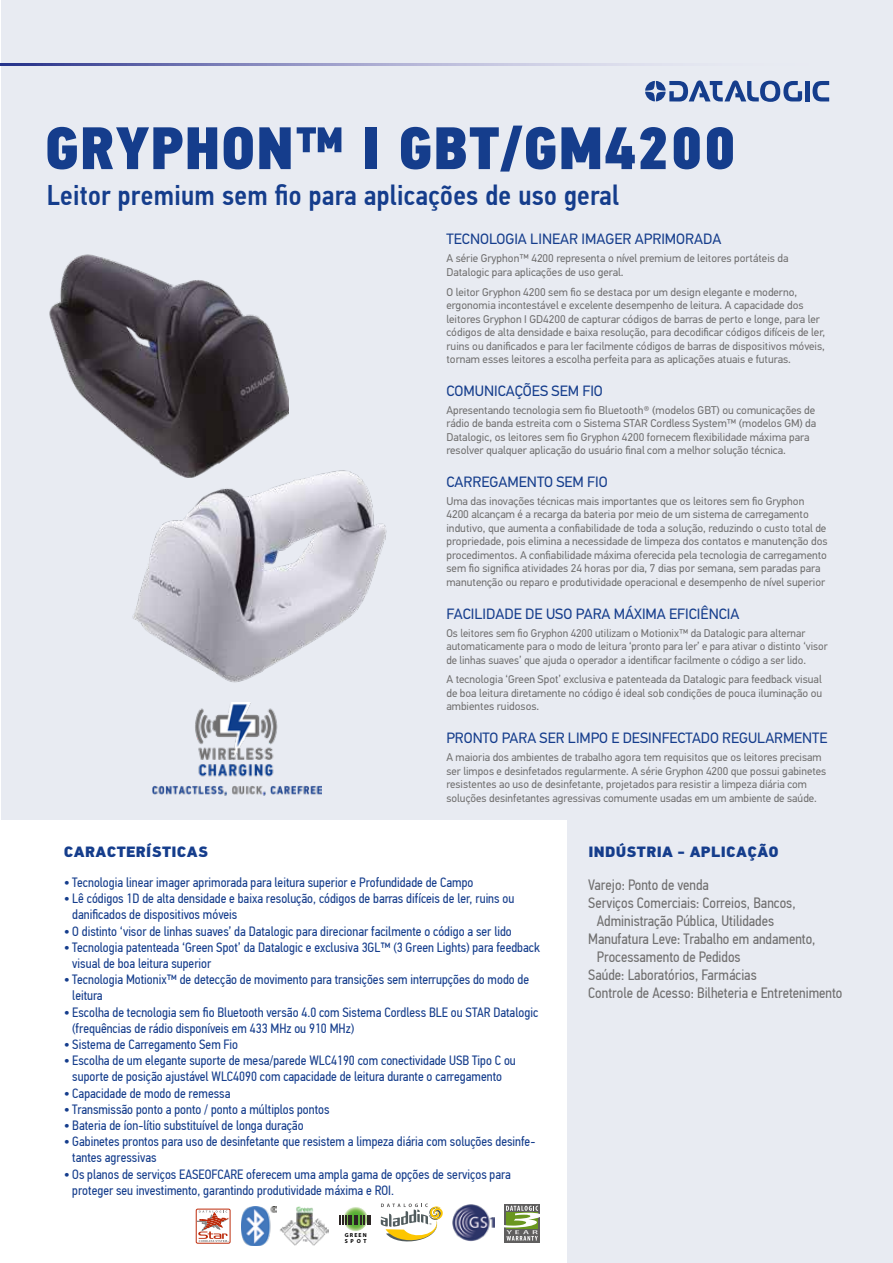
<style>
.page{position:relative;width:893px;height:1263px;background:#fff}
.page>*{position:absolute;margin:0;border:0;box-sizing:border-box;transform-origin:0 0}
.t1{font:60px "PF Din Text Cond Pro X Black";letter-spacing:.01em;color:#153d8c}
.t2{font:500 28.5px "PF Din Text Cond Pro";letter-spacing:.01em;color:#153d8c}
.t3{font:15px "PF Din Text Cond Pro";color:#706f6f}
.t4{font:15px "PF Din Text Pro";color:#153d8c}
.t5{font:900 15px "PF Din Text Pro";letter-spacing:.02em;color:#153d8c}
.t6{font:13.5px/16.2px "PF Din Text Cond Pro";color:#153d8c}
.t7{font:11.25px/13.5px "PF Din Text Pro";color:#706f6f}
.t8{font:700 5.7px/5.7px "Myriad Pro";letter-spacing:.2em;color:#000}
.s1{font-size:15px}
</style>
<div class="page">
<div style="left:2px;top:0;width:891px;height:1263px;background:#e8ebf2"></div>
<svg style="left:0;top:64px;width:645px;height:1px"></svg>
<img style="left:132px;top:470px;width:255px;height:233px">
<img style="left:49px;top:254px;width:239px;height:223px">
<div style="left:0;top:820px;width:567px;height:442px;background:#fff"></div>
<div style="left:805px;top:81px;width:5px;height:20px;background:#153d8c"></div>
<svg style="left:812px;top:81px;width:17px;height:20px"></svg>
<svg style="left:645px;top:80px;width:157px;height:22px"></svg>
<svg style="left:381px;top:1203px;width:62px;height:39px"></svg>
<img style="left:241px;top:1207px;width:36px;height:38px">
<img style="left:452px;top:1204px;width:42px;height:38px">
<div style="left:196px;top:1209px;width:34px;height:34px;border:1px solid #bd2b0b;border-radius:2px"></div>
<svg style="left:195px;top:1210px;width:34px;height:32px"></svg>
<img style="left:280px;top:1207px;width:49px;height:38px">
<svg style="left:343px;top:1206px;width:25px;height:25px"></svg>
<svg style="left:339px;top:1215px;width:13px;height:10px"></svg>
<hr style="left:354px;top:1215px;width:4px;height:10px;background:#2b2523">
<svg style="left:360px;top:1215px;width:5px;height:10px"></svg>
<hr style="left:367px;top:1215px;width:4px;height:10px;background:#2b2523">
<svg style="left:504px;top:1204px;width:36px;height:38px"></svg>
<svg style="left:504px;top:1206px;width:36px;height:34px"></svg>
<img style="left:152px;top:703px;width:169px;height:93px">
<h1 class="t1" style="left:45px;top:111px;width:693px">GRYPHON™ I GBT/GM4200</h1>
<h2 class="t2" style="left:47px;top:178px;width:574px">Leitor premium sem fio para aplicações de uso geral</h2>
<h3 class="t4" style="left:446px;top:230px;width:276px">TECNOLOGIA LINEAR IMAGER APRIMORADA</h3>
<p class="t7" style="left:446px;top:252px;width:344px">A série Gryphon™ 4200 representa o nível premium de leitores portáteis da<br>Datalogic para aplicações de uso geral.</p>
<p class="t7" style="left:446px;top:285px;width:380px">O leitor Gryphon 4200 sem fio se destaca por um design elegante e moderno, ergonomia incontestável e excelente desempenho de leitura. A capacidade dos leitores Gryphon I GD4200 de capturar códigos de barras de perto e longe, para ler códigos de alta densidade e baixa resolução, para decodificar códigos difíceis de ler, ruins ou danificados e para ler facilmente códigos de barras de dispositivos móveis, tornam esses leitores a escolha perfeita para as aplicações atuais e futuras.</p>
<h3 class="t4" style="left:446px;top:382px;width:158px">COMUNICAÇÕES SEM FIO</h3>
<p class="t7" style="left:446px;top:403px;width:371px">Apresentando tecnologia sem fio Bluetooth® (modelos GBT) ou comunicações de rádio de banda estreita com o Sistema STAR Cordless System™ (modelos GM) da Datalogic, os leitores sem fio Gryphon 4200 fornecem flexibilidade máxima para resolver qualquer aplicação do usuário final com a melhor solução técnica.</p>
<h3 class="t4" style="left:446px;top:473px;width:163px">CARREGAMENTO SEM FIO</h3>
<p class="t7" style="left:446px;top:494px;width:383px">Uma das inovações técnicas mais importantes que os leitores sem fio Gryphon 4200 alcançam é a recarga da bateria por meio de um sistema de carregamento indutivo, que aumenta a confiabilidade de toda a solução, reduzindo o custo total de propriedade, pois elimina a necessidade de limpeza dos contatos e manutenção dos procedimentos. A confiabilidade máxima oferecida pela tecnologia de carregamento sem fio significa atividades 24 horas por dia, 7 dias por semana, sem paradas para manutenção ou reparo e produtividade operacional e desempenho de nível superior</p>
<h3 class="t4" style="left:446px;top:605px;width:295px">FACILIDADE DE USO PARA MÁXIMA EFICIÊNCIA</h3>
<p class="t7" style="left:446px;top:626px;width:383px">Os leitores sem fio Gryphon 4200 utilizam o Motionix™ da Datalogic para alternar automaticamente para o modo de leitura ‘pronto para ler’ e para ativar o distinto ‘visor de linhas suaves’ que ajuda o operador a identificar facilmente o código a ser lido.</p>
<p class="t7" style="left:446px;top:673px;width:377px;text-align:justify">A tecnologia ‘Green Spot’ exclusiva e patenteada da Datalogic para feedback visual de boa leitura diretamente no código é ideal sob condições de pouca iluminação ou ambientes ruidosos.</p>
<h3 class="t4" style="left:446px;top:729px;width:383px">PRONTO PARA SER LIMPO E DESINFECTADO REGULARMENTE</h3>
<p class="t7" style="left:446px;top:750px;width:381px">A maioria dos ambientes de trabalho agora tem requisitos que os leitores precisam ser limpos e desinfetados regularmente. A série Gryphon 4200 que possui gabinetes resistentes ao uso de desinfetante, projetados para resistir a limpeza diária com soluções desinfetantes agressivas comumente usadas em um ambiente de saúde.</p>
<h3 class="t5" style="left:588px;top:842px;width:192px">INDÚSTRIA - APLICAÇÃO</h3>
<h3 class="t3" style="left:588px;top:876px;width:122px">Varejo: Ponto de venda</h3>
<h3 class="t3" style="left:588px;top:894px;width:209px">Serviços Comerciais: Correios, Bancos,</h3>
<h3 class="t3" style="left:597px;top:912px;width:179px">Administração Pública, Utilidades</h3>
<h3 class="t3" style="left:588px;top:930px;width:229px">Manufatura Leve: Trabalho em andamento,</h3>
<h3 class="t3" style="left:597px;top:948px;width:145px">Processamento de Pedidos</h3>
<h3 class="t3" style="left:588px;top:966px;width:170px">Saúde: Laboratórios, Farmácias</h3>
<h3 class="t3" style="left:588px;top:984px;width:256px">Controle de Acesso: Bilheteria e Entretenimento</h3>
<h3 class="t5" style="left:64px;top:842px;width:146px">CARACTERÍSTICAS</h3>
<p class="t6" style="left:64px;top:874px;width:411px"><span class="s1">•</span> Tecnologia linear imager aprimorada para leitura superior e Profundidade de Campo</p>
<p class="t6" style="left:72px;top:890px;width:444px;text-indent:-9px"><span class="s1">•</span> Lê códigos 1D de alta densidade e baixa resolução, códigos de barras difíceis de ler, ruins ou danificados de dispositivos móveis</p>
<p class="t6" style="left:64px;top:923px;width:450px"><span class="s1">•</span> O distinto ‘visor de linhas suaves’ da Datalogic para direcionar facilmente o código a ser lido</p>
<p class="t6" style="left:72px;top:939px;width:469px;text-indent:-9px"><span class="s1">•</span> Tecnologia patenteada ‘Green Spot’ da Datalogic e exclusiva 3GL™ (3 Green Lights) para feedback visual de boa leitura superior</p>
<p class="t6" style="left:72px;top:971px;width:458px;text-indent:-9px"><span class="s1">•</span> Tecnologia Motionix™ de detecção de movimento para transições sem interrupções do modo de leitura</p>
<p class="t6" style="left:72px;top:1004px;width:467px;text-indent:-9px"><span class="s1">•</span> Escolha de tecnologia sem fio Bluetooth versão 4.0 com Sistema Cordless BLE ou STAR Datalogic (frequências de rádio disponíveis em 433 MHz ou 910 MHz)</p>
<p class="t6" style="left:64px;top:1036px;width:176px"><span class="s1">•</span> Sistema de Carregamento Sem Fio</p>
<p class="t6" style="left:64px;top:1052px;width:454px;text-align:center"><span class="s1">•</span> Escolha de um elegante suporte de mesa/parede WLC4190 com conectividade USB Tipo C ou suporte de posição ajustável WLC4090 com capacidade de leitura durante o carregamento</p>
<p class="t6" style="left:64px;top:1085px;width:168px"><span class="s1">•</span> Capacidade de modo de remessa</p>
<p class="t6" style="left:64px;top:1101px;width:267px"><span class="s1">•</span> Transmissão ponto a ponto / ponto a múltiplos pontos</p>
<p class="t6" style="left:64px;top:1117px;width:241px"><span class="s1">•</span> Bateria de íon-lítio substituível de longa duração</p>
<p class="t6" style="left:72px;top:1133px;width:465px;text-indent:-9px"><span class="s1">•</span> Gabinetes prontos para uso de desinfetante que resistem a limpeza diária com soluções desinfe&shy;tantes agressivas</p>
<p class="t6" style="left:72px;top:1166px;width:440px;text-indent:-9px"><span class="s1">•</span> Os planos de serviços EASEOFCARE oferecem uma ampla gama de opções de serviços para proteger seu investimento, garantindo produtividade máxima e ROI.</p>
<p class="t8" style="left:345px;top:1232px;width:23px">GREEN<br>SPOT</p>
</div>
